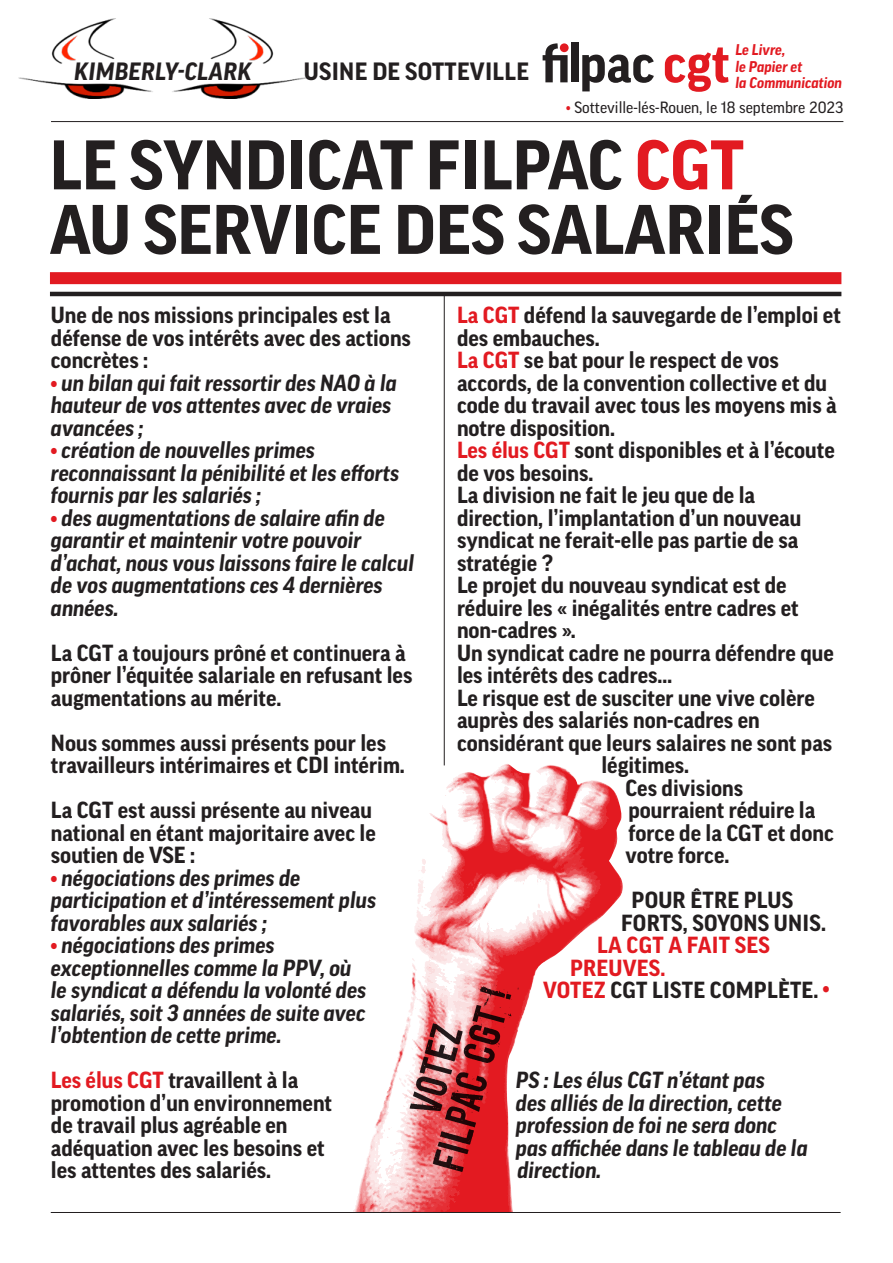
<style>
.page{position:relative;width:893px;height:1263px;background:#fff}
.page>*{position:absolute;margin:0;border:0;box-sizing:border-box;transform-origin:0 0}
.t1{font:700 67.5px/64.5px "Good OT";letter-spacing:-.005em;color:#231f20}
.t2{font:700 24.15px "Good OT";letter-spacing:.01em;color:#231f20}
.t3{font:italic 700 24.15px "Good OT";letter-spacing:.01em;color:#231f20}
.t4{font:700 22.5px/22.5px "Good OT";color:#231f20}
.t5{font:italic 700 22.5px/22.5px "Good OT";color:#231f20}
.t6{font:700 22.5px "Good OT";letter-spacing:.01em;color:#e21a21}
.t7{font:15.75px "Good OT";color:#231f20}
.t8{font:italic 700 15px/16.5px "Good OT";color:#e21a21}
.s1{color:#e21a21}
</style>
<div class="page">
<hr style="left:444px;top:294px;width:1px;height:471px;background:#231f20">
<div style="left:50px;top:272px;width:791px;height:12px;background:#e21a21"></div>
<svg style="left:665px;top:47px;width:63px;height:45px"></svg>
<svg style="left:582px;top:55px;width:72px;height:36px"></svg>
<div style="left:571px;top:43px;width:8px;height:39px;background:#231f20"></div>
<svg style="left:543px;top:43px;width:25px;height:39px"></svg>
<hr style="left:50px;top:292px;width:791px;height:4px;background:#231f20">
<hr style="left:51px;top:121px;width:792px;height:1px;background:#231f20">
<img style="left:19px;top:19px;width:288px;height:79px">
<img style="left:353px;top:763px;width:270px;height:449px">
<svg style="left:410px;top:982px;width:109px;height:190px"></svg>
<hr style="left:51px;top:1212px;width:790px;height:1px;background:#231f20">
<p class="t3" style="left:74px;top:58px;width:179px">KIMBERLY-CLARK</p>
<p class="t2" style="left:304px;top:58px;width:227px">USINE DE SOTTEVILLE</p>
<p class="t8" style="left:735px;top:41px;width:108px">Le Livre,<br>le Papier et<br>la Communication</p>
<p class="t7" style="left:566px;top:99px;width:279px"><span class="s1">•</span> Sotteville-lés-Rouen, le 18 septembre 2023</p>
<h1 class="t1" style="left:50px;top:133px;width:745px">LE SYNDICAT FILPAC <span class="s1">CGT<br></span>AU SERVICE DES SALARIÉS</h1>
<p class="t4" style="left:51px;top:304px;width:362px">Une de nos missions principales est la défense de vos intérêts avec des actions concrètes :</p>
<p class="t5" style="left:51px;top:372px;width:347px"><span class="s1">•</span> un bilan qui fait ressortir des NAO à la hauteur de vos attentes avec de vraies avancées ;</p>
<p class="t5" style="left:51px;top:439px;width:350px"><span class="s1">•</span> création de nouvelles primes reconnaissant la pénibilité et les efforts fournis par les salariés ;</p>
<p class="t5" style="left:51px;top:507px;width:365px"><span class="s1">•</span> des augmentations de salaire afin de garantir et maintenir votre pouvoir d’achat, nous vous laissons faire le calcul de vos augmentations ces 4 dernières années.</p>
<p class="t4" style="left:51px;top:642px;width:363px">La CGT a toujours prôné et continuera à prôner l’équitée salariale en refusant les augmentations au mérite.</p>
<p class="t4" style="left:51px;top:732px;width:355px">Nous sommes aussi présents pour les travailleurs intérimaires et CDI intérim.</p>
<p class="t4" style="left:51px;top:799px;width:326px">La CGT est aussi présente au niveau national en étant majoritaire avec le soutien de VSE :</p>
<p class="t5" style="left:51px;top:867px;width:327px"><span class="s1">•</span> négociations des primes de participation et d’intéressement plus favorables aux salariés ;</p>
<p class="t5" style="left:51px;top:934px;width:317px"><span class="s1">•</span> négociations des primes exceptionnelles comme la PPV, où le syndicat a défendu la volonté des salariés, soit 3 années de suite avec l’obtention de cette prime.</p>
<p class="t4" style="left:51px;top:1069px;width:283px"><span class="s1">Les élus CGT</span> travaillent à la promotion d’un environnement de travail plus agréable en adéquation avec les besoins et les attentes des salariés.</p>
<p class="t4" style="left:457px;top:304px;width:385px"><span class="s1">La CGT</span> défend la sauvegarde de l’emploi et</p>
<p class="t4" style="left:457px;top:327px;width:144px">des embauches.</p>
<p class="t4" style="left:457px;top:349px;width:323px"><span class="s1">La CGT</span> se bat pour le respect de vos</p>
<p class="t4" style="left:457px;top:372px;width:372px">accords, de la convention collective et du</p>
<p class="t4" style="left:457px;top:394px;width:381px">code du travail avec tous les moyens mis à</p>
<p class="t4" style="left:457px;top:417px;width:160px">notre disposition.</p>
<p class="t4" style="left:457px;top:439px;width:379px"><span class="s1">Les élus CGT</span> sont disponibles et à l’écoute</p>
<p class="t4" style="left:457px;top:462px;width:138px">de vos besoins.</p>
<p class="t4" style="left:457px;top:484px;width:300px">La division ne fait le jeu que de la</p>
<p class="t4" style="left:457px;top:507px;width:346px">direction, l’implantation d’un nouveau</p>
<p class="t4" style="left:457px;top:529px;width:343px">syndicat ne ferait-elle pas partie de sa</p>
<p class="t4" style="left:457px;top:552px;width:98px">stratégie ?</p>
<p class="t4" style="left:457px;top:574px;width:331px">Le projet du nouveau syndicat est de</p>
<p class="t4" style="left:457px;top:597px;width:343px">réduire les « inégalités entre cadres et</p>
<p class="t4" style="left:457px;top:619px;width:120px">non-cadres ».</p>
<p class="t4" style="left:457px;top:642px;width:378px">Un syndicat cadre ne pourra défendre que</p>
<p class="t4" style="left:457px;top:664px;width:217px">les intérêts des cadres…</p>
<p class="t4" style="left:457px;top:687px;width:359px">Le risque est de susciter une vive colère</p>
<p class="t4" style="left:457px;top:709px;width:304px">auprès des salariés non-cadres en</p>
<p class="t4" style="left:457px;top:732px;width:377px">considérant que leurs salaires ne sont pas</p>
<p class="t4" style="left:601px;top:754px;width:89px">légitimes.</p>
<p class="t4" style="left:625px;top:777px;width:119px">Ces divisions</p>
<p class="t4" style="left:628px;top:799px;width:188px">pourraient réduire la</p>
<p class="t4" style="left:628px;top:822px;width:207px">force de la CGT et donc</p>
<p class="t4" style="left:625px;top:844px;width:105px">votre force.</p>
<p class="t4" style="left:621px;top:889px;width:206px;text-indent:11px">POUR ÊTRE PLUS<br>FORTS, SOYONS UNIS.</p>
<p class="t6" style="left:597px;top:933px;width:174px">LA CGT A FAIT SES</p>
<p class="t6" style="left:570px;top:955px;width:97px">PREUVES.</p>
<p class="t4" style="left:543px;top:979px;width:288px"><span class="s1">VOTEZ</span> CGT LISTE COMPLÈTE. <span class="s1">•</span></p>
<p class="t5" style="left:516px;top:1069px;width:293px">PS : Les élus CGT n’étant pas<br>des alliés de la direction, cette profession de foi ne sera donc pas affichée dans le tableau de la direction.</p>
</div>
